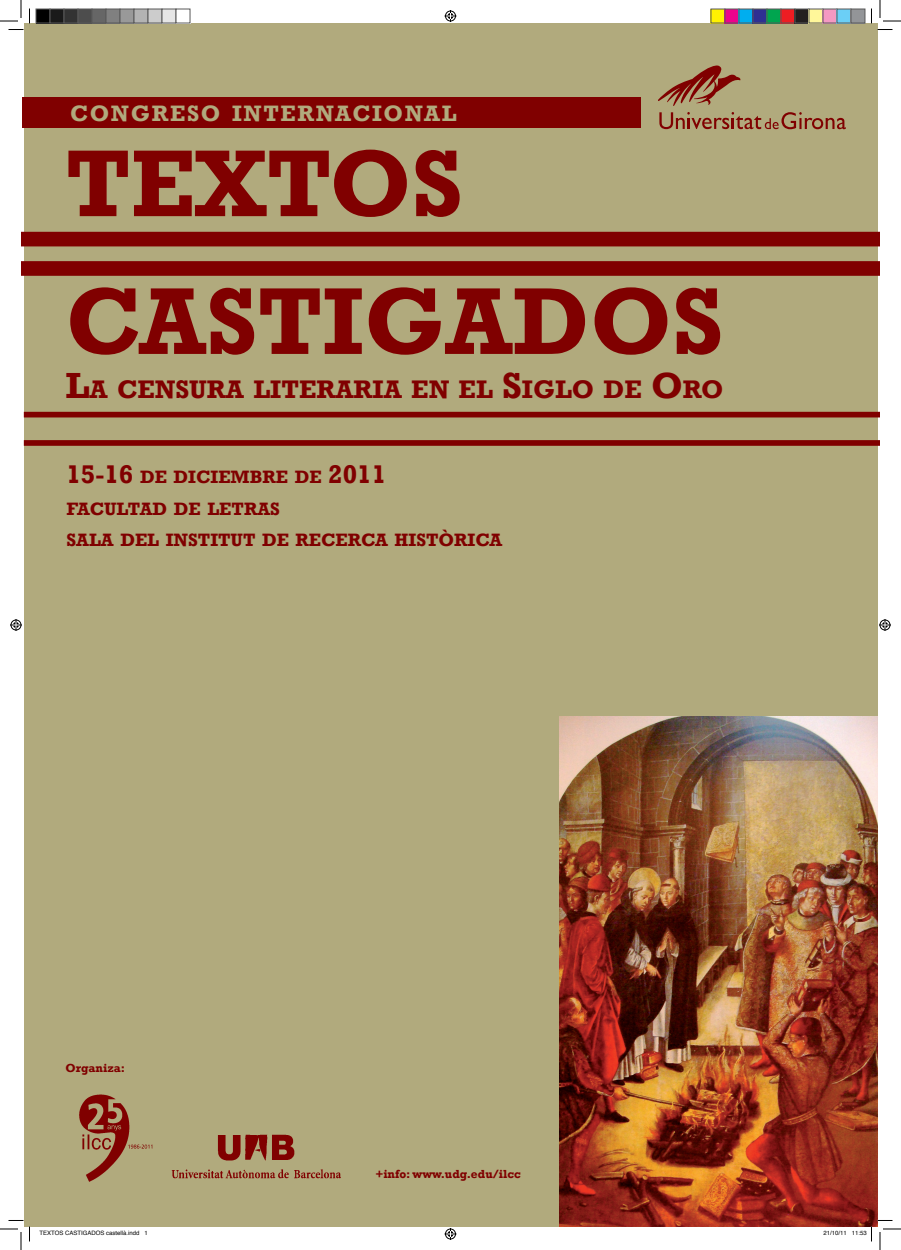
<style>
.page{position:relative;width:901px;height:1250px;background:#fff}
.page>*{position:absolute;margin:0;border:0;box-sizing:border-box;transform-origin:0 0}
.t1{font:700 96.4px "Rockwell";color:#800000}
.t2{font:700 26.1px "Rockwell";color:#800000}
.t3{font:700 22.9px "Rockwell";letter-spacing:.075em;color:#b1aa7d}
.t4{font:700 18.4px "Rockwell";color:#800000}
.t5{font:700 12px "Rockwell";color:#800000}
.t6{font:6px "Helvetica";color:#000}
.s1{font-size:37.2px}
.s2{font-size:26.2px}
</style>
<div class="page">
<div style="left:25px;top:23px;width:853px;height:1203px;background:#b1aa7d"></div>
<img style="left:559px;top:716px;width:318px;height:510px">
<div style="left:22px;top:97px;width:618px;height:31px;background:#800000"></div>
<div style="left:21px;top:232px;width:859px;height:14px;background:#800000"></div>
<div style="left:21px;top:261px;width:859px;height:15px;background:#800000"></div>
<img style="left:171px;top:1134px;width:170px;height:44px">
<img style="left:79px;top:1094px;width:74px;height:88px">
<svg style="left:658px;top:65px;width:82px;height:41px"></svg>
<svg style="left:659px;top:112px;width:187px;height:17px"></svg>
<div style="left:24px;top:412px;width:856px;height:5px;background:#800000"></div>
<div style="left:24px;top:440px;width:856px;height:6px;background:#800000"></div>
<svg style="left:0;top:0;width:30px;height:30px"></svg>
<svg style="left:0;top:1219px;width:30px;height:31px"></svg>
<svg style="left:871px;top:0;width:30px;height:30px"></svg>
<svg style="left:444px;top:10px;width:12px;height:12px"></svg>
<svg style="left:444px;top:1228px;width:12px;height:12px"></svg>
<svg style="left:10px;top:619px;width:12px;height:12px"></svg>
<svg style="left:879px;top:619px;width:12px;height:12px"></svg>
<div style="left:36px;top:9px;width:14px;height:14px;background:#000"></div>
<div style="left:36px;top:9px;width:15px;height:15px;border:1px solid #595959"></div>
<div style="left:50px;top:9px;width:14px;height:14px;background:#1a1a1a"></div>
<div style="left:50px;top:9px;width:15px;height:15px;border:1px solid #595959"></div>
<div style="left:64px;top:9px;width:14px;height:14px;background:#333"></div>
<div style="left:64px;top:9px;width:15px;height:15px;border:1px solid #595959"></div>
<div style="left:78px;top:9px;width:14px;height:14px;background:#4d4d4d"></div>
<div style="left:78px;top:9px;width:15px;height:15px;border:1px solid #595959"></div>
<div style="left:92px;top:9px;width:14px;height:14px;background:#666"></div>
<div style="left:92px;top:9px;width:15px;height:15px;border:1px solid #595959"></div>
<div style="left:106px;top:9px;width:14px;height:14px;background:#808080"></div>
<div style="left:106px;top:9px;width:15px;height:15px;border:1px solid #595959"></div>
<div style="left:120px;top:9px;width:14px;height:14px;background:#999"></div>
<div style="left:120px;top:9px;width:15px;height:15px;border:1px solid #595959"></div>
<div style="left:134px;top:9px;width:14px;height:14px;background:#b3b3b3"></div>
<div style="left:134px;top:9px;width:15px;height:15px;border:1px solid #595959"></div>
<div style="left:148px;top:9px;width:14px;height:14px;background:#ccc"></div>
<div style="left:148px;top:9px;width:15px;height:15px;border:1px solid #595959"></div>
<div style="left:162px;top:9px;width:14px;height:14px;background:#e6e6e6"></div>
<div style="left:162px;top:9px;width:15px;height:15px;border:1px solid #595959"></div>
<div style="left:711px;top:9px;width:14px;height:14px;background:#fff101"></div>
<div style="left:725px;top:9px;width:14px;height:14px;background:#ed028c"></div>
<div style="left:739px;top:9px;width:14px;height:14px;background:#00aeef"></div>
<div style="left:753px;top:9px;width:14px;height:14px;background:#2e3092"></div>
<div style="left:752px;top:9px;width:15px;height:15px;border:1px solid #595959"></div>
<div style="left:767px;top:9px;width:14px;height:14px;background:#00a54f"></div>
<div style="left:766px;top:9px;width:15px;height:15px;border:1px solid #595959"></div>
<div style="left:781px;top:9px;width:14px;height:14px;background:#ee1d23"></div>
<div style="left:795px;top:9px;width:14px;height:14px;background:#231f20"></div>
<div style="left:794px;top:9px;width:15px;height:15px;border:1px solid #595959"></div>
<div style="left:809px;top:9px;width:14px;height:14px;background:#fff79a"></div>
<div style="left:823px;top:9px;width:14px;height:14px;background:#f499c2"></div>
<div style="left:837px;top:9px;width:14px;height:14px;background:#6bcff6"></div>
<div style="left:851px;top:9px;width:14px;height:14px;background:#939598"></div>
<div style="left:850px;top:9px;width:15px;height:15px;border:1px solid #595959"></div>
<svg style="left:852px;top:1219px;width:49px;height:31px"></svg>
<p class="t3" style="left:70px;top:99px;width:388px">CONGRESO INTERNACIONAL</p>
<p class="t1" style="left:66px;top:125px;width:399px">TEXTOS</p>
<p class="t1" style="left:66px;top:263px;width:659px">CASTIGADOS</p>
<p class="t2" style="left:66px;top:373px;width:659px"><span class="s1">L</span>A CENSURA LITERARIA EN EL <span class="s1">S</span>IGLO DE <span class="s1">O</span>RO</p>
<p class="t4" style="left:67px;top:466px;width:321px"><span class="s2">15-16</span> DE DICIEMBRE DE <span class="s2">2011</span></p>
<p class="t4" style="left:67px;top:497px;width:215px">FACULTAD DE LETRAS</p>
<p class="t4" style="left:67px;top:529px;width:437px">SALA DEL INSTITUT DE RECERCA HISTÒRICA</p>
<p class="t5" style="left:66px;top:1060px;width:61px">Organiza:</p>
<p class="t5" style="left:375px;top:1167px;width:147px">+info: www.udg.edu/ilcc</p>
<p class="t6" style="left:40px;top:1228px;width:110px">TEXTOS CASTIGADOS castellà.indd 1</p>
<p class="t6" style="left:823px;top:1228px;width:45px">21/10/11 11:53</p>
</div>
